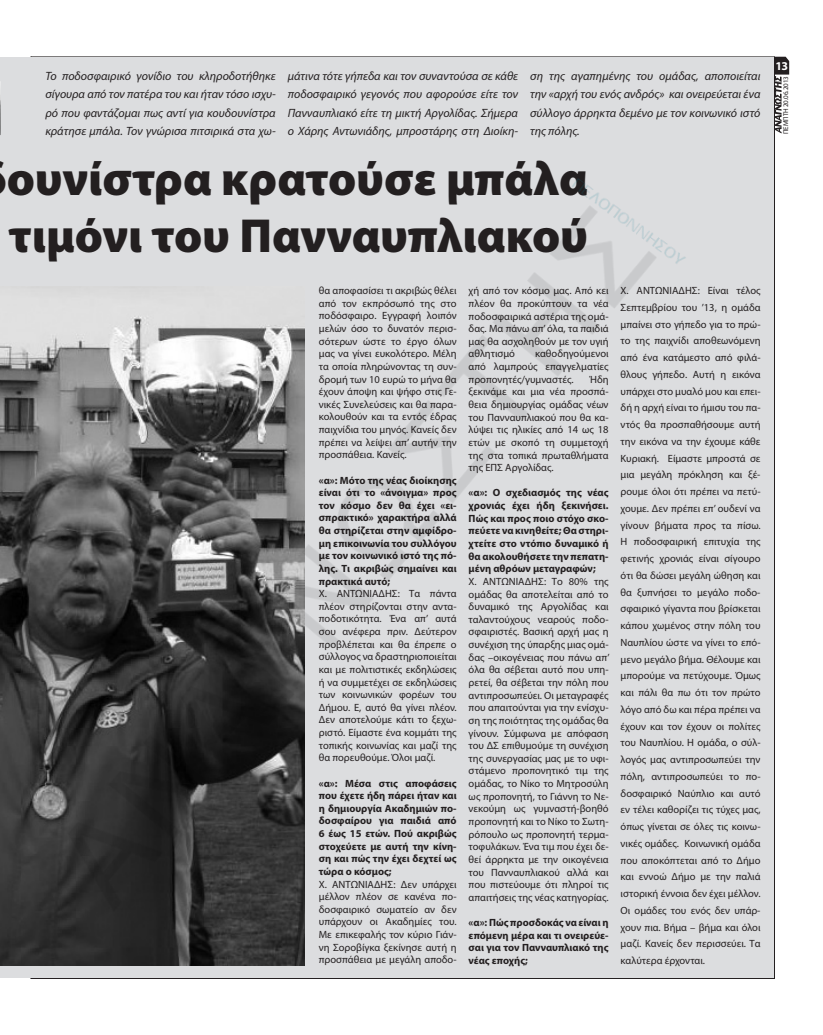
<style>
.page{position:relative;width:823px;height:1035px;background:#fff}
.page>*{position:absolute;margin:0;border:0;box-sizing:border-box;transform-origin:0 0}
.t1{font:900 48px/57.6px "Myriad Pro";color:#231f20}
.t2{font:italic 12px/18.5px "Myriad Pro";color:#231f20;text-align:justify}
.t3{font:700 12px "Myriad Pro";color:#fff}
.t4{font:10.5px/12.6px "Myriad Pro";color:#231f20;text-align:justify}
.t5{font:700 10.5px/12.6px "Myriad Pro";color:#231f20;text-align:justify}
.t6{font:7px "Myriad Pro";letter-spacing:-.01em;color:#231f20}
</style>
<div class="page">
<hr style="left:31px;top:978px;width:743px;height:1px;background:#231f20">
<hr style="left:31px;top:56px;width:1px;height:923px;background:#231f20">
<svg style="left:778px;top:57px;width:10px;height:76px"></svg>
<img style="left:0;top:81px;width:1px;height:54px">
<img style="left:0;top:286px;width:35px;height:679px">
<img style="left:35px;top:56px;width:743px;height:923px">
<p class="t2" style="left:45px;top:66px;width:232px">Το ποδοσφαιρικό γονίδιο του κληροδοτήθηκε σίγουρα από τον πατέρα του και ήταν τόσο ισχυ&shy;ρό που φαντάζομαι πως αντί για κουδουνίστρα κράτησε μπάλα. Τον γνώρισα πιτσιρικά στα χω-</p>
<p class="t2" style="left:287px;top:66px;width:232px">μάτινα τότε γήπεδα και τον συναντούσα σε κάθε ποδοσφαιρικό γεγονός που αφορούσε είτε τον Πανναυπλιακό είτε τη μικτή Αργολίδας. Σήμερα ο Χάρης Αντωνιάδης, μπροστάρης στη Διοίκη-</p>
<p class="t2" style="left:530px;top:66px;width:232px">ση της αγαπημένης του ομάδας, αποποιείται την «αρχή του ενός ανδρός» και ονειρεύεται ένα σύλλογο άρρηκτα δεμένο με τον κοινωνικό ιστό της πόλης.</p>
<h1 class="t1" style="left:7px;top:148px;width:582px">ουνίστρα κρατούσε μπάλα τιμόνι του Πανναυπλιακού</h1>
<p class="t4" style="left:319px;top:284px;width:139px">θα αποφασίσει τι ακριβώς θέλει από τον εκπρόσωπό της στο ποδόσφαιρο. Εγγραφή λοιπόν μελών όσο το δυνατόν περισ&shy;σότερων ώστε το έργο όλων μας να γίνει ευκολότερο. Μέλη τα οποία πληρώνοντας τη συν&shy;δρομή των 10 ευρώ το μήνα θα έχουν άποψη και ψήφο στις Γε&shy;νικές Συνελεύσεις και θα παρα&shy;κολουθούν και τα εντός έδρας παιχνίδια του μηνός. Κανείς δεν πρέπει να λείψει απ’ αυτήν την προσπάθεια. Κανείς.</p>
<p class="t5" style="left:319px;top:473px;width:139px">«α»: Μότο της νέας διοίκησης είναι ότι το «άνοιγμα» προς τον κόσμο δεν θα έχει «ει&shy;σπρακτικό» χαρακτήρα αλλά θα στηρίζεται στην αμφίδρο&shy;μη επικοινωνία του συλλόγου με τον κοινωνικό ιστό της πό&shy;λης. Τι ακριβώς σημαίνει και πρακτικά αυτό;</p>
<p class="t4" style="left:319px;top:587px;width:139px">Χ. ΑΝΤΩΝΙΑΔΗΣ: Τα πάντα πλέον στηρίζονται στην αντα&shy;ποδοτικότητα. Ένα απ’ αυτά σου ανέφερα πριν. Δεύτερον προβλέπεται και θα έπρεπε ο σύλλογος να δραστηριοποιείται και με πολιτιστικές εκδηλώσεις ή να συμμετέχει σε εκδηλώσεις των κοινωνικών φορέων του Δήμου. Ε, αυτό θα γίνει πλέον.<br>Δεν αποτελούμε κάτι το ξεχω&shy;ριστό. Είμαστε ένα κομμάτι της τοπικής κοινωνίας και μαζί της θα πορευθούμε. Όλοι μαζί.</p>
<p class="t5" style="left:319px;top:776px;width:139px">«α»: Μέσα στις αποφάσεις που έχετε ήδη πάρει ήταν και η δημιουργία Ακαδημιών πο&shy;δοσφαίρου για παιδιά από 6 έως 15 ετών. Πού ακριβώς στοχεύετε με αυτή την κίνη&shy;ση και πώς την έχει δεχτεί ως τώρα ο κόσμος;</p>
<p class="t4" style="left:319px;top:877px;width:139px">Χ. ΑΝΤΩΝΙΑΔΗΣ: Δεν υπάρχει μέλλον πλέον σε κανένα πο&shy;δοσφαιρικό σωματείο αν δεν υπάρχουν οι Ακαδημίες του.<br>Με επικεφαλής τον κύριο Γιάν&shy;νη Σοροβίγκα ξεκίνησε αυτή η προσπάθεια με μεγάλη αποδο-</p>
<p class="t4" style="left:468px;top:284px;width:141px">χή από τον κόσμο μας. Από κει πλέον θα προκύπτουν τα νέα ποδοσφαιρικά αστέρια της ομά&shy;δας. Μα πάνω απ’ όλα, τα παιδιά μας θα ασχοληθούν με τον υγιή αθλητισμό</p>
<p class="t4" style="left:468px;top:347px;width:141px;text-indent:66px">καθοδηγούμενοι από λαμπρούς επαγγελματίες προπονητές/γυμναστές.</p>
<p class="t4" style="left:468px;top:373px;width:141px;text-indent:121px">Ήδη ξεκινάμε και μια νέα προσπά&shy;θεια δημιουργίας ομάδας νέων του Πανναυπλιακού που θα κα&shy;λύψει τις ηλικίες από 14 ως 18 ετών με σκοπό τη συμμετοχή της στα τοπικά πρωταθλήματα της ΕΠΣ Αργολίδας.</p>
<p class="t5" style="left:468px;top:486px;width:141px">«α»: Ο σχεδιασμός της νέας χρονιάς έχει ήδη ξεκινήσει.<br>Πώς και προς ποιο στόχο σκο&shy;πεύετε να κινηθείτε; Θα στηρι&shy;χτείτε στο ντόπιο δυναμικό ή θα ακολουθήσετε την πεπατη&shy;μένη αθρόων μεταγραφών;</p>
<p class="t4" style="left:468px;top:575px;width:142px">Χ. ΑΝΤΩΝΙΑΔΗΣ: Το 80% της ομάδας θα αποτελείται από το δυναμικό της Αργολίδας και ταλαντούχους νεαρούς ποδο&shy;σφαιριστές. Βασική αρχή μας η συνέχιση της ύπαρξης μιας ομά&shy;δας –οικογένειας που πάνω απ’ όλα θα σέβεται αυτό που υπη&shy;ρετεί, θα σέβεται την πόλη που αντιπροσωπεύει. Οι μεταγραφές που απαιτούνται για την ενίσχυ&shy;ση της ποιότητας της ομάδας θα γίνουν. Σύμφωνα με απόφαση του ΔΣ επιθυμούμε τη συνέχιση της συνεργασίας μας με το υφι&shy;στάμενο προπονητικό τιμ της ομάδας, το Νίκο το Μητροσύλη ως προπονητή, το Γιάννη το Νε&shy;νεκούμη ως γυμναστή-βοηθό προπονητή και το Νίκο το Σωτη&shy;ρόπουλο ως προπονητή τερμα&shy;τοφυλάκων. Ένα τιμ που έχει δε&shy;θεί άρρηκτα με την οικογένεια του Πανναυπλιακού αλλά και που πιστεύουμε ότι πληροί τις απαιτήσεις της νέας κατηγορίας.</p>
<p class="t5" style="left:468px;top:916px;width:141px">«α»: Πώς προσδοκάς να είναι η επόμενη μέρα και τι ονειρεύε&shy;σαι για τον Πανναυπλιακό της νέας εποχής;</p>
<p class="t4" style="left:620px;top:282px;width:141px;line-height:16.7px">Χ. ΑΝΤΩΝΙΑΔΗΣ: Είναι τέλος Σεπτεμβρίου του ’13, η ομάδα μπαίνει στο γήπεδο για το πρώ&shy;το της παιχνίδι αποθεωνόμενη από ένα κατάμεστο από φιλά&shy;θλους γήπεδο. Αυτή η εικόνα υπάρχει στο μυαλό μου και επει&shy;δή η αρχή είναι το ήμισυ του πα&shy;ντός θα προσπαθήσουμε αυτή την εικόνα να την έχουμε κάθε Κυριακή. Είμαστε μπροστά σε μια μεγάλη πρόκληση και ξέ&shy;ρουμε όλοι ότι πρέπει να πετύ&shy;χουμε. Δεν πρέπει επ’ ουδενί να γίνουν βήματα προς τα πίσω.<br>Η ποδοσφαιρική επιτυχία της φετινής χρονιάς είναι σίγουρο ότι θα δώσει μεγάλη ώθηση και θα ξυπνήσει το μεγάλο ποδο&shy;σφαιρικό γίγαντα που βρίσκεται κάπου χωμένος στην πόλη του Ναυπλίου ώστε να γίνει το επό&shy;μενο μεγάλο βήμα. Θέλουμε και μπορούμε να πετύχουμε. Όμως και πάλι θα πω ότι τον πρώτο λόγο από δω και πέρα πρέπει να έχουν και τον έχουν οι πολίτες του Ναυπλίου. Η ομάδα, ο σύλ&shy;λογός μας αντιπροσωπεύει την πόλη, αντιπροσωπεύει το πο&shy;δοσφαιρικό Ναύπλιο και αυτό εν τέλει καθορίζει τις τύχες μας, όπως γίνεται σε όλες τις κοινω&shy;νικές ομάδες. Κοινωνική ομάδα που αποκόπτεται από το Δήμο και εννοώ Δήμο με την παλιά ιστορική έννοια δεν έχει μέλλον.<br>Οι ομάδες του ενός δεν υπάρ&shy;χουν πια. Βήμα – βήμα και όλοι μαζί. Κανείς δεν περισσεύει. Τα καλύτερα έρχονται.</p>
<p class="t3" style="left:775px;top:58px;width:14px">13</p>
<p class="t6" style="left:781px;top:134px;width:59px;rotate:-90deg">ΠΕΜΠΤΗ 20.06.2013</p>
</div>
